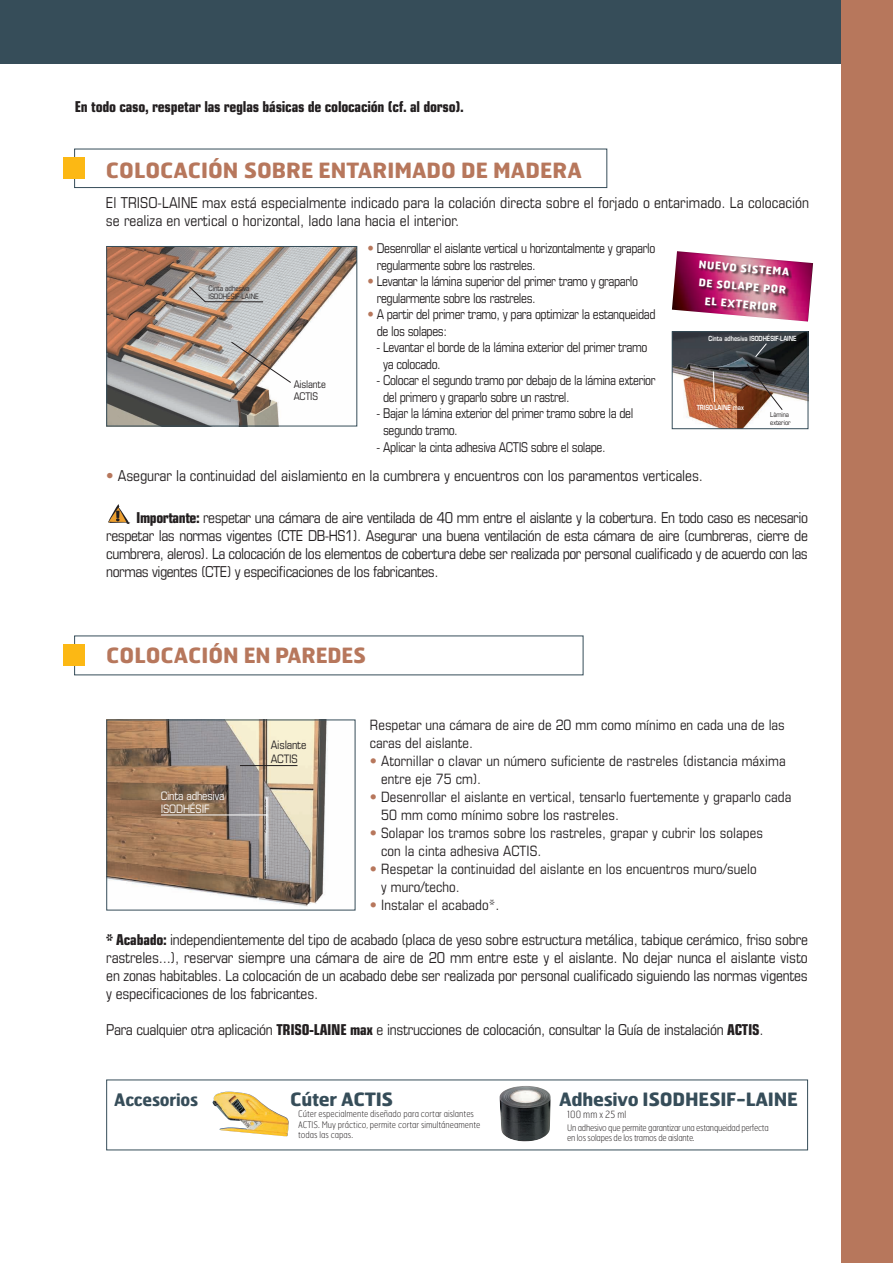
<style>
.page{position:relative;width:893px;height:1263px;background:#fff}
.page>*{position:absolute;margin:0;border:0;box-sizing:border-box;transform-origin:0 0}
.t1{font:700 21px "Hermes";letter-spacing:-.01em;color:#b7775c}
.Normal_e{font:700 18.3px "Hermes";letter-spacing:-.015em;color:#364d59}
.Normal_e-2{font:700 17.25px "Hermes";letter-spacing:-.015em;color:#364d59;scale:.95 1}
.t2{font:condensed 15px/18px "Eurostile";letter-spacing:-.005em;color:#231f20;text-align:justify}
.t3{font:700 condensed 15px "Eurostile";letter-spacing:-.015em;color:#231f20}
.t4{font:condensed 14.25px/18px "Eurostile";letter-spacing:.005em;color:#231f20}
.t5{font:condensed 13.5px/16.5px "Eurostile";letter-spacing:-.03em;color:#231f20;scale:.95 1}
.Normal_e-3{font:condensed 11.7px "Eurostile";letter-spacing:-.02em;color:#fff}
.Normal_e-4{font:condensed 11.7px/13.4px "Eurostile";letter-spacing:-.015em;color:#231f20}
.t6{font:700 10.5px/18px "Hermes";color:#fff;text-align:center}
.Normal_e-5{font:condensed 10.5px/12px "Eurostile";letter-spacing:-.015em;color:#231f20}
.Normal_e-6{font:100 9.9px "Hermes";color:#231f20;scale:.9 1}
.Normal_e-7{font:100 9px/10.8px "Hermes";color:#231f20;scale:.9 1}
.Normal_e-8{font:100 9px/10.8px "Hermes";letter-spacing:-.03em;color:#231f20;scale:.9 1}
.Normal_e-9{font:condensed 7.35px "Eurostile";letter-spacing:-.015em;color:#231f20}
._07_encadré_orange{font:600 6.9px "Eurostile";color:#fff;scale:.8 1}
.Normal_e-10{font:condensed 6.9px/7.8px "Eurostile";letter-spacing:-.015em;color:#231f20}
.s1{color:#b7775c}
.s2{font-weight:700}
</style>
<div class="page">
<div style="left:0;top:0;width:893px;height:64px;background:#364d59"></div>
<div style="left:842px;top:0;width:51px;height:1263px;background:#b7775c"></div>
<img style="left:672px;top:251px;width:141px;height:71px">
<div style="left:699px;top:260px;width:93px;height:55px;background:#231f20;opacity:.75"></div>
<div style="left:64px;top:645px;width:21px;height:21px;background:#fcb814"></div>
<div style="left:74px;top:149px;width:533px;height:39px;border:1px solid #364d59"></div>
<div style="left:64px;top:158px;width:21px;height:21px;background:#fcb814"></div>
<svg style="left:108px;top:504px;width:22px;height:20px"></svg>
<img style="left:499px;top:1086px;width:51px;height:56px">
<img style="left:212px;top:1092px;width:77px;height:44px">
<img style="left:674px;top:333px;width:132px;height:94px">
<div style="left:672px;top:331px;width:136px;height:98px;border:1px solid #364d59"></div>
<svg style="left:713px;top:371px;width:2px;height:32px"></svg>
<svg style="left:746px;top:343px;width:37px;height:68px"></svg>
<img style="left:108px;top:248px;width:247px;height:176px">
<div style="left:106px;top:246px;width:251px;height:180px;border:1px solid #364d59"></div>
<svg style="left:188px;top:286px;width:76px;height:16px"></svg>
<svg style="left:231px;top:341px;width:60px;height:42px"></svg>
<img style="left:108px;top:721px;width:220px;height:186px">
<div style="left:106px;top:719px;width:249px;height:191px;border:1px solid #364d59"></div>
<hr style="left:161px;top:814px;width:106px;height:1px;background:#fff">
<hr style="left:240px;top:765px;width:57px;height:1px;background:#231f20">
<p class="t3" style="left:75px;top:97px;width:391px">En todo caso, respetar las reglas básicas de colocación (cf. al dorso).</p>
<p class="t1" style="left:106px;top:156px;width:27px">COLOCACI</p>
<p class="t1" style="left:208px;top:156px;width:51px">ÓN SOBRE</p>
<p class="t1" style="left:319px;top:156px;width:15px">ENTARIMADO</p>
<p class="t1" style="left:461px;top:156px;width:48px">DE MADERA</p>
<p class="t2" style="left:106px;top:194px;width:705px">El TRISO-LAINE max está especialmente indicado para la colación directa sobre el forjado o entarimado. La colocación se realiza en vertical o horizontal, lado lana hacia el interior.</p>
<p class="Normal_e-9" style="left:209px;top:283px;width:43px">Cinta adhesiva</p>
<p class="Normal_e-9" style="left:209px;top:292px;width:7px">Isodh</p>
<p class="Normal_e-9" style="left:227px;top:292px;width:23px">ésif-Laine</p>
<p class="Normal_e-5" style="left:294px;top:378px;width:34px">Aislante<br>ACTIS</p>
<p class="t5" style="left:377px;top:240px;width:295px;text-indent:-9px"><span class="s1">•</span> Desenrollar el aislante vertical u horizontalmente y graparlo regularmente sobre los rastreles.</p>
<p class="t5" style="left:377px;top:273px;width:277px;text-indent:-9px"><span class="s1">•</span> Levantar la lámina superior del primer tramo y graparlo regularmente sobre los rastreles.</p>
<p class="t5" style="left:377px;top:306px;width:295px;text-indent:-9px"><span class="s1">•</span> A partir del primer tramo, y para optimizar la estanqueidad de los solapes:</p>
<p class="t5" style="left:383px;top:339px;width:280px;text-indent:-7px">- Levantar el borde de la lámina exterior del primer tramo ya colocado.</p>
<p class="t5" style="left:383px;top:372px;width:288px;text-indent:-7px">- Colocar el segundo tramo por debajo de la lámina exterior del primero y graparlo sobre un rastrel.</p>
<p class="t5" style="left:383px;top:405px;width:265px;text-indent:-7px">- Bajar la lámina exterior del primer tramo sobre la del segundo tramo.</p>
<p class="t5" style="left:376px;top:438px;width:243px">- Aplicar la cinta adhesiva ACTIS sobre el solape.</p>
<p class="t6" style="left:700px;top:255px;width:92px;rotate:5deg">NUEVO SISTEMA<br>DE SOLAPE POR<br>EL EXTERIOR</p>
<p class="_07_encadré_orange" style="left:708px;top:334px;width:112px">CINTA ADHESIVA ISODHÉSIF-LAINE</p>
<p class="_07_encadré_orange" style="left:697px;top:403px;width:60px">TRISO-LAINE MAX</p>
<p class="Normal_e-10" style="left:770px;top:410px;width:22px">Làmina exterior</p>
<p class="t2" style="left:106px;top:466px;width:598px"><span class="s1">•</span> Asegurar la continuidad del aislamiento en la cumbrera y encuentros con los paramentos verticales.</p>
<p class="t2" style="left:106px;top:508px;width:703px;text-indent:30px"><span class="s2">Importante:</span> respetar una cámara de aire ventilada de 40 mm entre el aislante y la cobertura. En todo caso es necesario respetar las normas vigentes (CTE DB-HS1). Asegurar una buena ventilación de esta cámara de aire (cumbreras, cierre de cumbrera, aleros). La colocación de los elementos de cobertura debe ser realizada por personal cualificado y de acuerdo con las normas vigentes (CTE) y especificaciones de los fabricantes.</p>
<p class="t1" style="left:106px;top:642px;width:27px">COLOCACI</p>
<p class="t1" style="left:208px;top:642px;width:159px">ÓN EN PAREDES</p>
<p class="Normal_e-3" style="left:161px;top:788px;width:65px">Cinta adhesiva</p>
<p class="Normal_e-3" style="left:161px;top:802px;width:10px">Isodh</p>
<p class="Normal_e-3" style="left:190px;top:802px;width:11px">ésif</p>
<p class="Normal_e-4" style="left:271px;top:738px;width:37px">Aislante<br>ACTIS</p>
<p class="t4" style="left:370px;top:716px;width:416px">Respetar una cámara de aire de 20 mm como mínimo en cada una de las caras del aislante.</p>
<p class="t4" style="left:381px;top:752px;width:406px;text-indent:-11px"><span class="s1">•</span> Atornillar o clavar un número suficiente de rastreles (distancia máxima entre eje 75 cm).</p>
<p class="t4" style="left:381px;top:788px;width:412px;text-indent:-11px"><span class="s1">•</span> Desenrollar el aislante en vertical, tensarlo fuertemente y graparlo cada<br>50 mm como mínimo sobre los rastreles.</p>
<p class="t4" style="left:381px;top:824px;width:383px;text-indent:-11px"><span class="s1">•</span> Solapar los tramos sobre los rastreles, grapar y cubrir los solapes con la cinta adhesiva ACTIS.</p>
<p class="t4" style="left:381px;top:860px;width:377px;text-indent:-11px"><span class="s1">•</span> Respetar la continuidad del aislante en los encuentros muro/suelo y muro/techo.</p>
<p class="t4" style="left:370px;top:896px;width:131px"><span class="s1">•</span> Instalar el acabado*.</p>
<p class="t2" style="left:106px;top:930px;width:703px"><span class="s2">* Acabado:</span> independientemente del tipo de acabado (placa de yeso sobre estructura metálica, tabique cerámico, friso sobre rastreles...), reservar siempre una cámara de aire de 20 mm entre este y el aislante. No dejar nunca el aislante visto en zonas habitables. La colocación de un acabado debe ser realizada por personal cualificado siguiendo las normas vigentes y especificaciones de los fabricantes.</p>
<p class="t2" style="left:106px;top:1020px;width:659px">Para cualquier otra aplicación <span class="s2">TRISO-LAINE max</span> e instrucciones de colocación, consultar la Guía de instalación <span class="s2">ACTIS</span>.</p>
<p class="Normal_e" style="left:290px;top:1087px;width:105px">CÚTER ACTIS</p>
<p class="Normal_e-7" style="left:298px;top:1108px;width:204px">Cúter especialmente diseñado para cortar aislantes<br>ACTIS. Muy práctico, permite cortar simultáneamente todas las capas.</p>
<p class="Normal_e-2" style="left:114px;top:1089px;width:90px">ACCESORIOS</p>
<p class="Normal_e" style="left:559px;top:1087px;width:240px">ADHESIVO ISODHESIF-LAINE</p>
<p class="Normal_e-6" style="left:567px;top:1108px;width:67px">100 mm x 25 ml</p>
<p class="Normal_e-8" style="left:567px;top:1121px;width:225px">Un adhesivo que permite garantizar una estanqueidad perfecta en los solapes de los tramos de aislante.</p>
</div>
